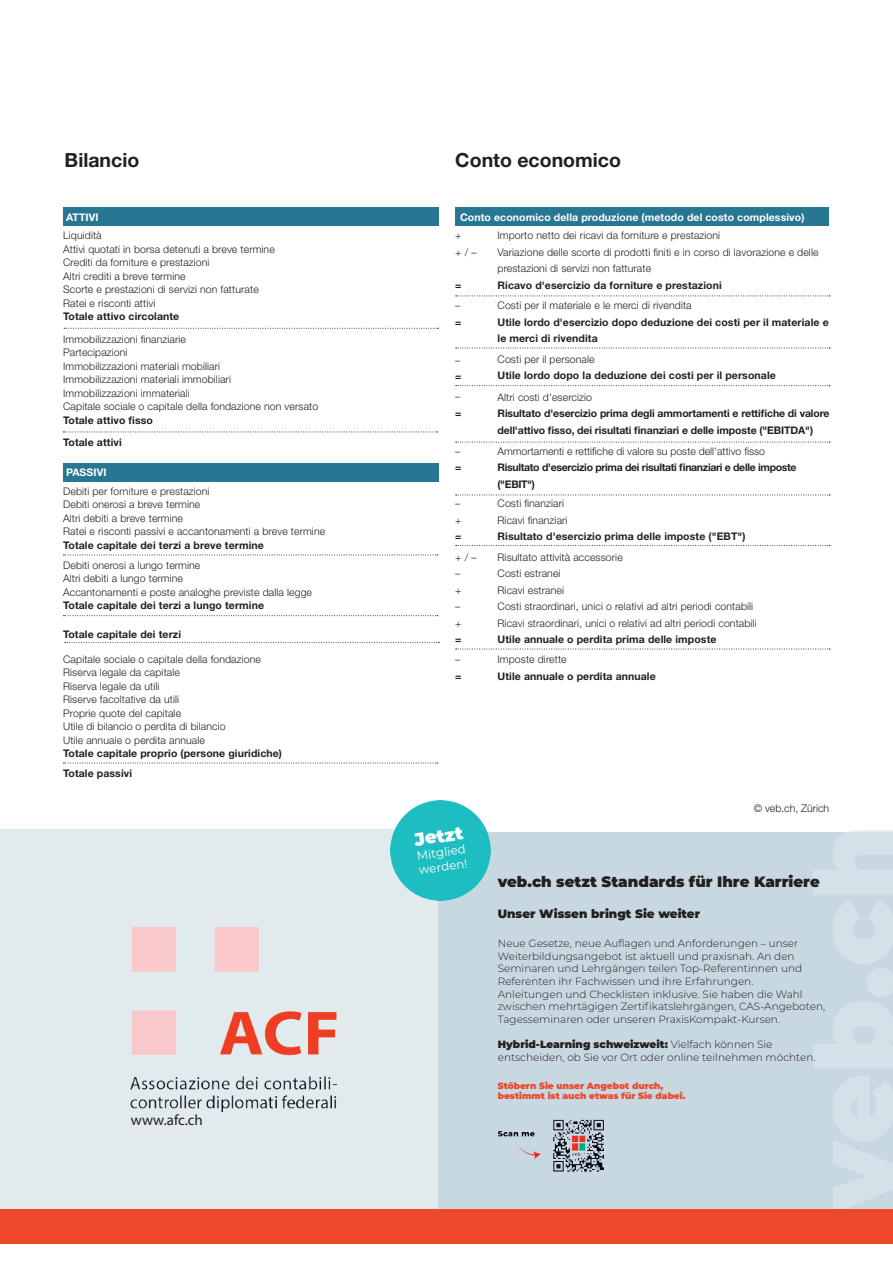
<style>
.page{position:relative;width:893px;height:1263px;background:#fff}
.page>*{position:absolute;margin:0;border:0;box-sizing:border-box;transform-origin:0 0}
.t1{font:700 19.5px "Helvetica Neue LT Std";color:#231f20}
.t2{font:900 18px "Montserrat";color:#fff}
.t3{font:900 15px "Montserrat";color:#231f20}
.t4{font:15px "Myriad Pro";color:#231f20}
.t5{font:900 12px "Montserrat";color:#231f20}
.t6{font:12px/14.4px "Montserrat";color:#fff}
.t7{font:300 10.5px/13.5px "Helvetica Neue LT Std";letter-spacing:.01em;color:#231f20}
.t8{font:700 10.5px/16.5px "Helvetica Neue LT Std";letter-spacing:.01em;color:#231f20}
.t9{font:300 10.5px/12.6px "Montserrat";color:#231f20}
.t10{font:700 10.5px/16.5px "Helvetica Neue LT Std";letter-spacing:-.01em;color:#231f20}
.t11{font:700 10.5px "Helvetica Neue LT Std";letter-spacing:.01em;color:#fff}
.t12{font:700 10.5px/16.5px "Helvetica Neue LT Std";letter-spacing:-.03em;color:#231f20}
.t13{font:900 9px/10.8px "Montserrat";color:#ef472c}
.s1{font-stretch:condensed}
.s2{font-weight:900}
</style>
<div class="page">
<div style="left:0;top:829px;width:448px;height:386px;background:#e1eaec"></div>
<div style="left:439px;top:832px;width:454px;height:387px;background:#c8d8e0"></div>
<img style="left:814px;top:831px;width:79px;height:378px">
<div style="left:0;top:1209px;width:893px;height:35px;background:#ef472c"></div>
<div style="left:455px;top:208px;width:374px;height:18px;background:#277692"></div>
<div style="left:63px;top:208px;width:375px;height:18px;background:#277692"></div>
<div style="left:63px;top:463px;width:375px;height:18px;background:#277692"></div>
<svg style="left:63px;top:763px;width:375px;height:1px"></svg>
<svg style="left:65px;top:642px;width:374px;height:1px"></svg>
<svg style="left:63px;top:615px;width:375px;height:1px"></svg>
<svg style="left:63px;top:555px;width:375px;height:1px"></svg>
<svg style="left:64px;top:328px;width:374px;height:1px"></svg>
<svg style="left:63px;top:432px;width:375px;height:1px"></svg>
<svg style="left:456px;top:296px;width:374px;height:1px"></svg>
<svg style="left:456px;top:348px;width:374px;height:1px"></svg>
<svg style="left:456px;top:385px;width:374px;height:1px"></svg>
<svg style="left:456px;top:442px;width:374px;height:1px"></svg>
<svg style="left:456px;top:495px;width:374px;height:1px"></svg>
<svg style="left:456px;top:545px;width:374px;height:1px"></svg>
<svg style="left:456px;top:649px;width:374px;height:1px"></svg>
<img style="left:498px;top:1119px;width:106px;height:53px">
<img style="left:391px;top:801px;width:100px;height:99px">
<img style="left:131px;top:928px;width:206px;height:183px">
<h1 class="t1" style="left:65px;top:148px;width:76px">Bilancio</h1>
<h1 class="t1" style="left:455px;top:148px;width:167px">Conto economico</h1>
<p class="t11" style="left:66px;top:210px;width:34px">ATTIVI</p>
<p class="t7" style="left:63px;top:229px;width:213px">Liquidità<br>Attivi quotati in borsa detenuti a breve termine<br>Crediti da forniture e prestazioni<br>Altri crediti a breve termine<br>Scorte e prestazioni di servizi non fatturate<br>Ratei e risconti attivi</p>
<p class="t8" style="left:63px;top:308px;width:118px">Totale attivo circolante</p>
<p class="t7" style="left:63px;top:332px;width:257px">Immobilizzazioni finanziarie<br>Partecipazioni<br>Immobilizzazioni materiali mobiliari<br>Immobilizzazioni materiali immobiliari<br>Immobilizzazioni immateriali<br>Capitale sociale o capitale della fondazione non versato</p>
<p class="t8" style="left:63px;top:411px;width:91px">Totale attivo fisso</p>
<p class="t8" style="left:63px;top:434px;width:60px">Totale attivi</p>
<p class="t11" style="left:66px;top:466px;width:42px">PASSIVI</p>
<p class="t7" style="left:63px;top:484px;width:264px">Debiti per forniture e prestazioni<br>Debiti onerosi a breve termine<br>Altri debiti a breve termine<br>Ratei e risconti passivi e accantonamenti a breve termine</p>
<p class="t8" style="left:63px;top:536px;width:202px">Totale capitale dei terzi a breve termine</p>
<p class="t7" style="left:63px;top:558px;width:250px">Debiti onerosi a lungo termine<br>Altri debiti a lungo termine<br>Accantonamenti e poste analoghe previste dalla legge</p>
<p class="t8" style="left:63px;top:597px;width:202px">Totale capitale dei terzi a lungo termine</p>
<p class="t8" style="left:63px;top:626px;width:120px">Totale capitale dei terzi</p>
<p class="t7" style="left:63px;top:652px;width:199px">Capitale sociale o capitale della fondazione<br>Riserva legale da capitale<br>Riserva legale da utili<br>Riserve facoltative da utili<br>Proprie quote del capitale<br>Utile di bilancio o perdita di bilancio<br>Utile annuale o perdita annuale</p>
<p class="t8" style="left:63px;top:745px;width:220px">Totale capitale proprio (persone giuridiche)</p>
<p class="t8" style="left:63px;top:765px;width:71px">Totale passivi</p>
<h3 class="t4" style="left:131px;top:1111px;width:74px">www.afc.ch</h3>
<p class="t11" style="left:460px;top:211px;width:346px">Conto economico della produzione (metodo del costo complessivo)</p>
<p class="t7" style="left:497px;top:227px;width:322px;line-height:16.5px">Importo netto dei ricavi da forniture e prestazioni<br>Variazione delle scorte di prodotti finiti e in corso di lavorazione e delle prestazioni di servizi non fatturate</p>
<p class="t8" style="left:497px;top:277px;width:226px">Ricavo d'esercizio da forniture e prestazioni</p>
<p class="t7" style="left:455px;top:227px;width:23px;line-height:16.5px">+<br>+ / –</p>
<p class="t8" style="left:455px;top:277px;width:8px">=</p>
<p class="t7" style="left:455px;top:298px;width:7px">–</p>
<p class="t8" style="left:455px;top:313px;width:8px">=</p>
<p class="t7" style="left:497px;top:298px;width:196px">Costi per il materiale e le merci di rivendita</p>
<p class="t8" style="left:497px;top:313px;width:333px">Utile lordo d'esercizio dopo deduzione dei costi per il materiale e le merci di rivendita</p>
<p class="t7" style="left:455px;top:353px;width:7px">–</p>
<p class="t8" style="left:455px;top:368px;width:8px">=</p>
<p class="t7" style="left:497px;top:352px;width:99px">Costi per il personale</p>
<p class="t8" style="left:497px;top:367px;width:280px">Utile lordo dopo la deduzione dei costi per il personale</p>
<p class="t7" style="left:455px;top:390px;width:7px">–</p>
<p class="t8" style="left:455px;top:405px;width:8px">=</p>
<p class="t7" style="left:497px;top:390px;width:96px">Altri costi d'esercizio</p>
<p class="t10" style="left:497px;top:405px;width:334px">Risultato d'esercizio prima degli ammortamenti e rettifiche di valore dell'attivo fisso, dei risultati finanziari e delle imposte ("EBITDA")</p>
<p class="t7" style="left:455px;top:444px;width:7px">–</p>
<p class="t8" style="left:455px;top:459px;width:8px">=</p>
<p class="t7" style="left:497px;top:444px;width:269px">Ammortamenti e rettifiche di valore su poste dell'attivo fisso</p>
<p class="t12" style="left:497px;top:459px;width:301px">Risultato d'esercizio prima dei risultati finanziari e delle imposte ("EBIT")</p>
<p class="t7" style="left:455px;top:495px;width:8px;line-height:16.5px">– +</p>
<p class="t8" style="left:455px;top:528px;width:8px">=</p>
<p class="t7" style="left:497px;top:495px;width:72px;line-height:16.5px">Costi finanziari<br>Ricavi finanziari</p>
<p class="t8" style="left:497px;top:528px;width:250px">Risultato d'esercizio prima delle imposte ("EBT")</p>
<p class="t7" style="left:455px;top:548px;width:23px;line-height:16.5px">+ / – –<br>+<br>–<br>+</p>
<p class="t8" style="left:455px;top:631px;width:8px">=</p>
<p class="t7" style="left:497px;top:548px;width:261px;line-height:16.5px">Risultato attività accessorie<br>Costi estranei<br>Ricavi estranei<br>Costi straordinari, unici o relativi ad altri periodi contabili Ricavi straordinari, unici o relativi ad altri periodi contabili</p>
<p class="t8" style="left:497px;top:631px;width:220px">Utile annuale o perdita prima delle imposte</p>
<p class="t7" style="left:455px;top:653px;width:7px">–</p>
<p class="t8" style="left:455px;top:668px;width:8px">=</p>
<p class="t7" style="left:497px;top:653px;width:71px">Imposte dirette</p>
<p class="t8" style="left:497px;top:668px;width:160px">Utile annuale o perdita annuale</p>
<h2 class="t2" style="left:413px;top:826px;width:50px;rotate:-8deg">Jetzt</h2>
<p class="t6" style="left:416px;top:848px;width:51px;rotate:-8deg">Mitglied werden!</p>
<p class="t7" style="left:754px;top:801px;width:77px"><span class="s1">©</span> veb.ch, Zürich</p>
<h3 class="t3" style="left:498px;top:870px;width:324px">veb.ch setzt Standards für Ihre Karriere</h3>
<p class="t5" style="left:498px;top:904px;width:204px">Unser Wissen bringt Sie weiter</p>
<p class="t9" style="left:498px;top:937px;width:329px">Neue Gesetze, neue Auflagen und Anforderungen – unser Weiterbildungsangebot ist aktuell und praxisnah. An den Seminaren und Lehrgängen teilen Top-Referentinnen und Referenten ihr Fachwissen und ihre Erfahrungen.<br>Anleitungen und Checklisten inklusive. Sie haben die Wahl zwischen mehrtägigen Zertifikatslehrgängen, CAS-Angeboten, Tagesseminaren oder unseren PraxisKompakt-Kursen.</p>
<p class="t9" style="left:498px;top:1037px;width:319px"><span class="s2">Hybrid-Learning schweizweit:</span> Vielfach können Sie entscheiden, ob Sie vor Ort oder online teilnehmen möchten.</p>
<p class="t13" style="left:498px;top:1079px;width:189px">Stöbern Sie unser Angebot durch, bestimmt ist auch etwas für Sie dabei.</p>
</div>
